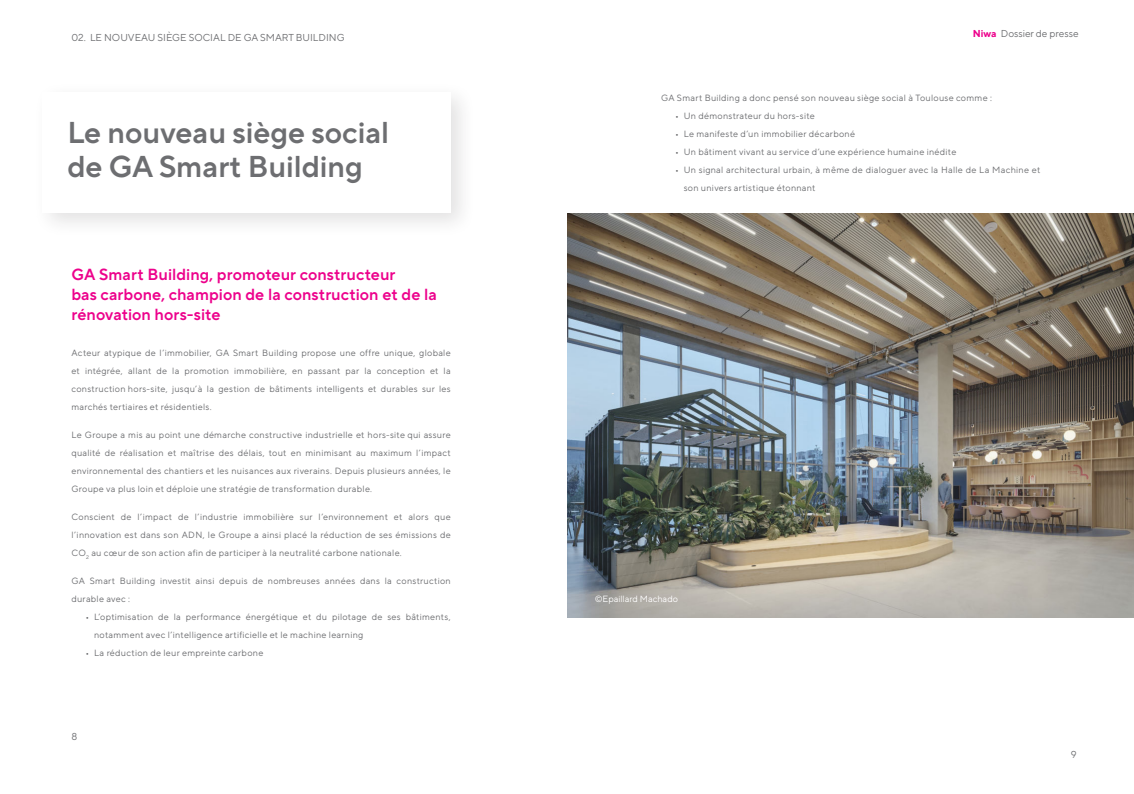
<style>
.page{position:relative;width:1134px;height:794px;background:#fff}
.page>*{position:absolute;margin:0;border:0;box-sizing:border-box;transform-origin:0 0}
.t1{font:600 30px/34px "TT Norms Pro";color:#6d6e71}
.t2{font:600 16px/20px "TT Norms Pro";letter-spacing:.005em;color:#ed028c}
.t3{font:10px "TT Norms Pro";color:#6d6e71}
.t4{font:9px/18px "TT Norms Pro";letter-spacing:.03em;color:#6d6e71;text-align:justify}
.t5{font:9px "TT Norms Pro";color:#fff}
.s1{color:#57585a}
.s2{font-weight:700;color:#ed028c}
</style>
<div class="page">
<div style="left:32px;top:81px;width:445px;height:157px;background:#231f20;opacity:.13"></div>
<div style="left:43px;top:92px;width:408px;height:121px;background:#fff"></div>
<img style="left:567px;top:214px;width:567px;height:403px">
<p class="t3" style="left:71px;top:30px;width:275px">02. LE NOUVEAU SIÈGE SOCIAL DE GA SMART BUILDING</p>
<h1 class="t1" style="left:67px;top:118px;width:323px">Le nouveau siège social de GA Smart Building</h1>
<h2 class="t2" style="left:71px;top:266px;width:367px">GA Smart Building, promoteur constructeur<br>bas carbone, champion de la construction et de la rénovation hors-site</h2>
<p class="t4" style="left:71px;top:343px;width:381px">Acteur atypique de l’immobilier, GA Smart Building propose une offre unique, globale et intégrée, allant de la promotion immobilière, en passant par la conception et la construction hors-site, jusqu’à la gestion de bâtiments intelligents et durables sur les marchés tertiaires et résidentiels.</p>
<p class="t4" style="left:71px;top:425px;width:381px">Le Groupe a mis au point une démarche constructive industrielle et hors-site qui assure qualité de réalisation et maîtrise des délais, tout en minimisant au maximum l’impact environnemental des chantiers et les nuisances aux riverains. Depuis plusieurs années, le Groupe va plus loin et déploie une stratégie de transformation durable.</p>
<p class="t4" style="left:71px;top:507px;width:381px">Conscient de l’impact de l’industrie immobilière sur l’environnement et alors que l’innovation est dans son ADN, le Groupe a ainsi placé la réduction de ses émissions de CO<sub>2</sub> au cœur de son action afin de participer à la neutralité carbone nationale.</p>
<p class="t4" style="left:71px;top:571px;width:381px">GA Smart Building investit ainsi depuis de nombreuses années dans la construction durable avec :</p>
<p class="t4" style="left:94px;top:607px;width:358px;text-indent:-9px"><span class="s1">•</span> L’optimisation de la performance énergétique et du pilotage de ses bâtiments, notamment avec l’intelligence artificielle et le machine learning</p>
<p class="t4" style="left:86px;top:644px;width:179px"><span class="s1">•</span> La réduction de leur empreinte carbone</p>
<p class="t3" style="left:71px;top:733px;width:7px">8</p>
<p class="t3" style="left:973px;top:30px;width:107px"><span class="s2">Niwa</span> Dossier de presse</p>
<p class="t4" style="left:661px;top:88px;width:332px">GA Smart Building a donc pensé son nouveau siège social à Toulouse comme :</p>
<p class="t4" style="left:675px;top:106px;width:141px"><span class="s1">•</span> Un démonstrateur du hors-site</p>
<p class="t4" style="left:675px;top:125px;width:181px"><span class="s1">•</span> Le manifeste d’un immobilier décarboné</p>
<p class="t4" style="left:675px;top:142px;width:283px"><span class="s1">•</span> Un bâtiment vivant au service d’une expérience humaine inédite</p>
<p class="t4" style="left:684px;top:160px;width:358px;text-indent:-9px"><span class="s1">•</span> Un signal architectural urbain, à même de dialoguer avec la Halle de La Machine et son univers artistique étonnant</p>
<p class="t5" style="left:595px;top:592px;width:85px">©Epaillard Machado</p>
<p class="t3" style="left:1071px;top:751px;width:7px">9</p>
</div>
